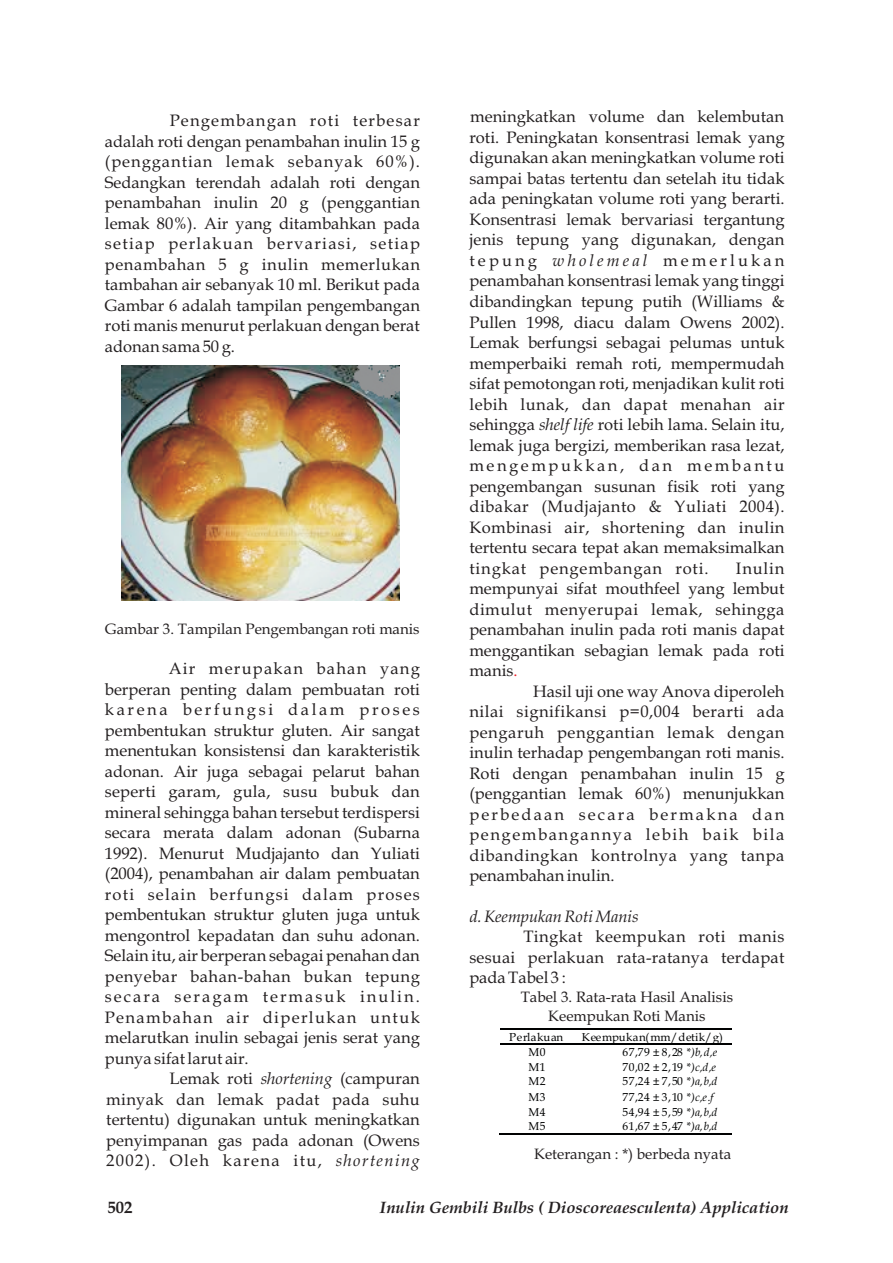
<style>
.page{position:relative;width:893px;height:1263px;background:#fff}
.page>*{position:absolute;margin:0;border:0;box-sizing:border-box;transform-origin:0 0}
.t1{font:16.5px/20.5px "Book Antiqua";color:#231f20;text-align:justify}
.t2{font:italic 700 16.5px "Book Antiqua";color:#231f20}
.t3{font:italic 16.5px "Book Antiqua";color:#231f20}
.t4{font:700 16.5px "Book Antiqua";color:#231f20}
.t5{font:15px/18.6px "Book Antiqua";color:#231f20;text-align:center}
.t6{font:11.4px "Book Antiqua";letter-spacing:.055em;color:#010202}
.t7{font:11.4px "Book Antiqua";letter-spacing:.005em;color:#010202}
.s1{font-style:italic}
.s2{color:#ee2028}
</style>
<div class="page">
<img style="left:122px;top:365px;width:277px;height:235px">
<hr style="left:500px;top:1028px;width:73px;height:1px;background:#010202">
<hr style="left:574px;top:1028px;width:158px;height:1px;background:#010202">
<hr style="left:500px;top:1043px;width:73px;height:1px;background:#010202">
<hr style="left:574px;top:1043px;width:158px;height:1px;background:#010202">
<hr style="left:499px;top:1134px;width:74px;height:1px;background:#010202">
<hr style="left:573px;top:1134px;width:159px;height:1px;background:#010202">
<p class="t1" style="left:105px;top:112px;width:317px;text-indent:65px">Pengembangan roti terbesar adalah roti dengan penambahan inulin 15 g (penggantian lemak sebanyak 60%).<br>Sedangkan terendah adalah roti dengan penambahan inulin 20 g (penggantian lemak 80%). Air yang ditambahkan pada setiap perlakuan bervariasi, setiap penambahan 5 g inulin memerlukan tambahan air sebanyak 10 ml. Berikut pada Gambar 6 adalah tampilan pengembangan roti manis menurut perlakuan dengan berat adonan sama 50 g.</p>
<p class="t5" style="left:105px;top:621px;width:316px">Gambar 3. Tampilan Pengembangan roti manis</p>
<p class="t1" style="left:105px;top:660px;width:317px;text-indent:64px">Air merupakan bahan yang berperan penting dalam pembuatan roti karena berfungsi dalam proses pembentukan struktur gluten. Air sangat menentukan konsistensi dan karakteristik adonan. Air juga sebagai pelarut bahan seperti garam, gula, susu bubuk dan mineral sehingga bahan tersebut terdispersi secara merata dalam adonan (Subarna 1992). Menurut Mudjajanto dan Yuliati (2004), penambahan air dalam pembuatan roti selain berfungsi dalam proses pembentukan struktur gluten juga untuk mengontrol kepadatan dan suhu adonan.<br>Selain itu, air berperan sebagai penahan dan penyebar bahan-bahan bukan tepung secara seragam termasuk inulin.<br>Penambahan air diperlukan untuk melarutkan inulin sebagai jenis serat yang punya sifat larut air.</p>
<p class="t1" style="left:106px;top:1070px;width:315px;text-indent:63px">Lemak roti <span class="s1">shortening</span> (campuran minyak dan lemak padat pada suhu tertentu) digunakan untuk meningkatkan penyimpanan gas pada adonan (Owens 2002). Oleh karena itu, <span class="s1">shortening</span></p>
<p class="t1" style="left:469px;top:108px;width:317px">meningkatkan volume dan kelembutan roti. Peningkatan konsentrasi lemak yang digunakan akan meningkatkan volume roti sampai batas tertentu dan setelah itu tidak ada peningkatan volume roti yang berarti.<br>Konsentrasi lemak bervariasi tergantung jenis tepung yang digunakan, dengan tepung <span class="s1">wholemeal</span> memerlukan penambahan konsentrasi lemak yang tinggi dibandingkan tepung putih (Williams &amp; Pullen 1998, diacu dalam Owens 2002).<br>Lemak berfungsi sebagai pelumas untuk memperbaiki remah roti, mempermudah sifat pemotongan roti, menjadikan kulit roti lebih lunak, dan dapat menahan air sehingga <span class="s1">shelf life</span> roti lebih lama. Selain itu, lemak juga bergizi, memberikan rasa lezat, mengempukkan, dan membantu pengembangan susunan fisik roti yang dibakar (Mudjajanto &amp; Yuliati 2004).<br>Kombinasi air, shortening dan inulin tertentu secara tepat akan memaksimalkan tingkat pengembangan roti.</p>
<p class="t1" style="left:469px;top:560px;width:317px;text-indent:266px">Inulin mempunyai sifat mouthfeel yang lembut dimulut menyerupai lemak, sehingga penambahan inulin pada roti manis dapat menggantikan sebagian lemak pada roti manis<span class="s2">.</span></p>
<p class="t1" style="left:469px;top:683px;width:317px;text-indent:64px">Hasil uji one way Anova diperoleh nilai signifikansi p=0,004 berarti ada pengaruh penggantian lemak dengan inulin terhadap pengembangan roti manis.<br>Roti dengan penambahan inulin 15 g (penggantian lemak 60%) menunjukkan perbedaan secara bermakna dan pengembangannya lebih baik bila dibandingkan kontrolnya yang tanpa penambahan inulin.</p>
<p class="t3" style="left:469px;top:909px;width:171px">d. Keempukan Roti Manis</p>
<p class="t1" style="left:469px;top:928px;width:317px;text-indent:54px">Tingkat keempukan roti manis sesuai perlakuan rata-ratanya terdapat pada Tabel 3 :</p>
<p class="t5" style="left:521px;top:989px;width:214px">Tabel 3. Rata-rata Hasil Analisis<br>Keempukan Roti Manis</p>
<p class="t6" style="left:509px;top:1032px;width:55px">Perlakuan</p>
<p class="t7" style="left:582px;top:1032px;width:143px">Keempukan(mm/detik/g)</p>
<p class="t6" style="left:528px;top:1048px;width:19px">M0</p>
<p class="t6" style="left:622px;top:1048px;width:96px">67,79 ± 8,28 <span class="s1">*)b,d,e</span></p>
<p class="t6" style="left:528px;top:1063px;width:19px">M1</p>
<p class="t6" style="left:622px;top:1063px;width:95px">70,02 ± 2,19 <span class="s1">*)c,d,e</span></p>
<p class="t6" style="left:528px;top:1077px;width:19px">M2</p>
<p class="t6" style="left:622px;top:1077px;width:96px">57,24 ± 7,50 <span class="s1">*)a,b,d</span></p>
<p class="t6" style="left:528px;top:1092px;width:19px">M3</p>
<p class="t6" style="left:622px;top:1092px;width:92px">77,24 ± 3,10 <span class="s1">*)c,e.f</span></p>
<p class="t6" style="left:528px;top:1107px;width:19px">M4</p>
<p class="t6" style="left:622px;top:1107px;width:96px">54,94 ± 5,59 <span class="s1">*)a,b,d</span></p>
<p class="t6" style="left:528px;top:1122px;width:19px">M5</p>
<p class="t6" style="left:622px;top:1122px;width:96px">61,67 ± 5,47 <span class="s1">*)a,b,d</span></p>
<p class="t5" style="left:534px;top:1146px;width:198px">Keterangan : *) berbeda nyata</p>
<p class="t4" style="left:108px;top:1200px;width:26px">502</p>
<p class="t2" style="left:380px;top:1200px;width:410px">Inulin Gembili Bulbs ( Dioscoreaesculenta) Application</p>
</div>
